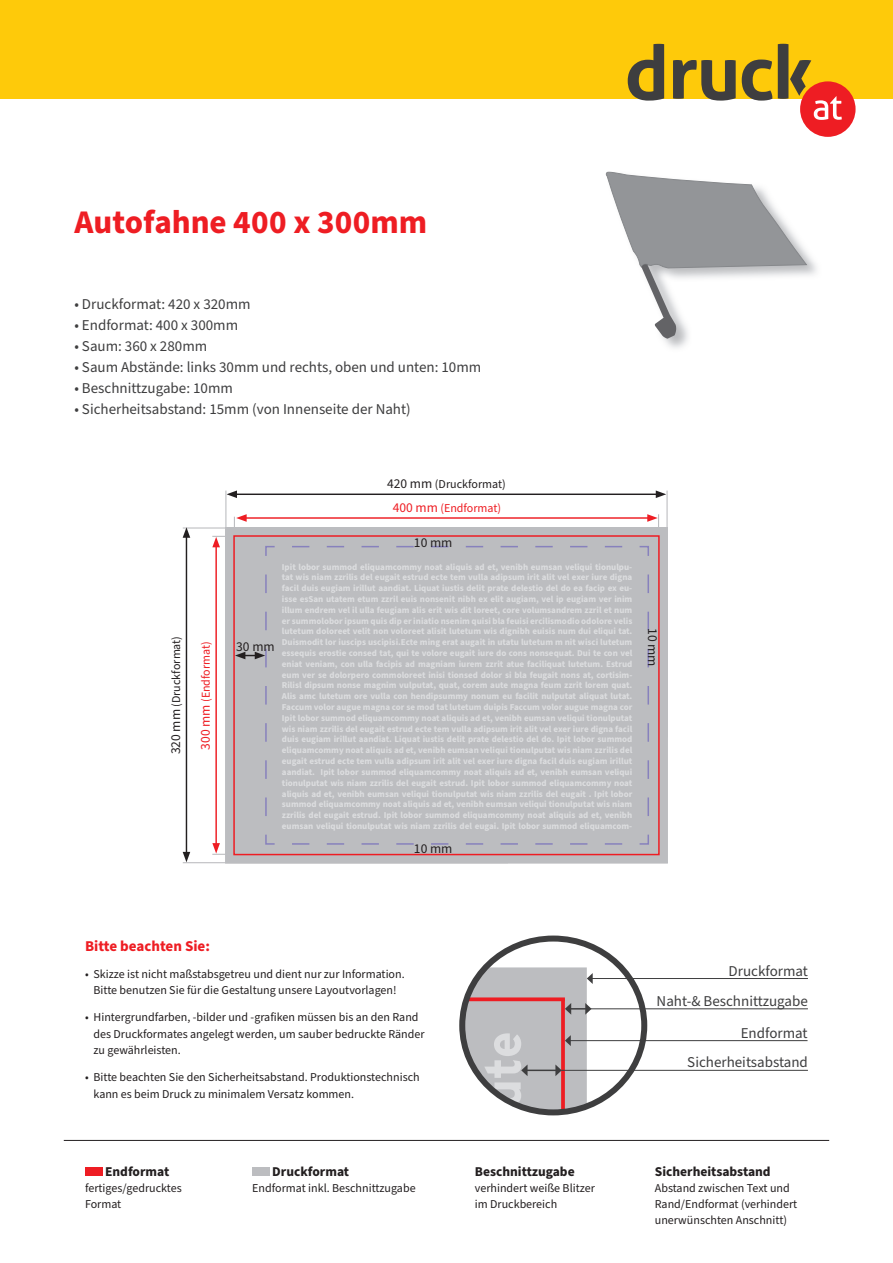
<style>
.page{position:relative;width:893px;height:1263px;background:#fff}
.page>*{position:absolute;margin:0;border:0;box-sizing:border-box;transform-origin:0 0}
.t1{font:700 33px "Source Sans Pro";color:#ee1d23}
.t2{font:15px/30.3px "Source Sans Pro";color:#3e3e3f;text-align:right}
.t3{font:700 15px "Source Sans Pro";color:#ee1d23}
.t4{font:700 13.5px "Source Sans Pro";color:#231f20}
.t5{font:13.5px "Source Sans Pro";color:#231f20}
.t6{font:12px/16.5px "Source Sans Pro";color:#231f20}
.t7{font:12px "Source Sans Pro";color:#ee1d23}
.t8{font:700 9px/10.8px "Source Sans Pro";color:#dcdddf;text-align:justify}
.s1{font-size:13.5px}
.s2{font-size:13.5px;color:#ee1d23}
.s3{color:#ee1d23}
</style>
<div class="page">
<div style="left:0;top:0;width:893px;height:98px;background:#feca0a"></div>
<div style="left:800px;top:81px;width:55px;height:56px;background:#ee1d23;border-radius:50%"></div>
<svg style="left:628px;top:44px;width:214px;height:76px"></svg>
<div style="left:252px;top:1167px;width:17px;height:8px;background:#bcbdc0"></div>
<div style="left:85px;top:1167px;width:17px;height:8px;background:#ee1d23"></div>
<hr style="left:64px;top:1140px;width:765px;height:1px;background:#231f20">
<hr style="left:592px;top:978px;width:216px;height:1px;background:#3e3e3f">
<hr style="left:589px;top:1008px;width:219px;height:1px;background:#3e3e3f">
<hr style="left:561px;top:1070px;width:247px;height:1px;background:#3e3e3f">
<div style="left:459px;top:935px;width:188px;height:180px;border:6px solid #3e3e3f;border-radius:50%"></div>
<hr style="left:570px;top:1040px;width:237px;height:1px;background:#3e3e3f">
<svg style="left:462px;top:967px;width:131px;height:145px;background:#bdb6b8"></svg>
<hr style="left:235px;top:493px;width:423px;height:2px;background:#231f20">
<svg style="left:227px;top:490px;width:10px;height:8px"></svg>
<svg style="left:656px;top:490px;width:10px;height:8px"></svg>
<hr style="left:244px;top:517px;width:406px;height:2px;background:#ee1d23">
<svg style="left:236px;top:514px;width:11px;height:8px"></svg>
<svg style="left:647px;top:514px;width:11px;height:8px"></svg>
<hr style="left:234px;top:517px;width:1px;height:151px;background:#bcbdc0">
<hr style="left:658px;top:514px;width:1px;height:173px;background:#bcbdc0">
<hr style="left:225px;top:491px;width:1px;height:219px;background:#bcbdc0">
<hr style="left:666px;top:491px;width:2px;height:246px;background:#bcbdc0">
<hr style="left:212px;top:854px;width:251px;height:1px;background:#bcbdc0">
<hr style="left:212px;top:536px;width:238px;height:1px;background:#bcbdc0">
<hr style="left:183px;top:862px;width:325px;height:1px;background:#bcbdc0">
<hr style="left:183px;top:527px;width:321px;height:1px;background:#bcbdc0">
<hr style="left:186px;top:535px;width:1px;height:319px;background:#231f20">
<svg style="left:183px;top:852px;width:7px;height:10px"></svg>
<svg style="left:183px;top:527px;width:7px;height:11px"></svg>
<hr style="left:215px;top:545px;width:2px;height:300px;background:#ee1d23">
<svg style="left:212px;top:843px;width:8px;height:10px"></svg>
<svg style="left:212px;top:537px;width:8px;height:10px"></svg>
<div style="left:225px;top:527px;width:443px;height:336px;background:#bcbdc0"></div>
<svg style="left:606px;top:172px;width:201px;height:167px"></svg>
<div style="left:233px;top:535px;width:427px;height:320px;border:2px solid #ee1d23"></div>
<svg style="left:265px;top:546px;width:384px;height:299px"></svg>
<svg style="left:235px;top:574px;width:32px;height:251px"></svg>
<h1 class="t1" style="left:74px;top:200px;width:354px">Autofahne 400 x 300mm</h1>
<h2 class="t2" style="left:74px;top:290px;width:178px">• Druckformat: 420 x 320mm</h2>
<h2 class="t2" style="left:74px;top:311px;width:165px">• Endformat: 400 x 300mm</h2>
<h2 class="t2" style="left:74px;top:332px;width:134px">• Saum: 360 x 280mm</h2>
<h2 class="t2" style="left:74px;top:353px;width:408px">• Saum Abstände: links 30mm und rechts, oben und unten: 10mm</h2>
<h2 class="t2" style="left:74px;top:374px;width:160px">• Beschnittzugabe: 10mm</h2>
<h2 class="t2" style="left:74px;top:395px;width:338px">• Sicherheitsabstand: 15mm (von Innenseite der Naht)</h2>
<h3 class="t6" style="left:168px;top:754px;width:120px;rotate:-90deg"><span class="s1">320 mm</span> (Druckformat)</h3>
<h3 class="t7" style="left:198px;top:750px;width:110px;rotate:-90deg"><span class="s1">300 mm</span> (Endformat)</h3>
<h3 class="t6" style="left:387px;top:472px;width:120px;line-height:23.7px;text-align:center"><span class="s1">420 mm</span> (Druckformat)<br><span class="s2">400 mm</span> <span class="s3">(Endformat)</span></h3>
<h3 class="t5" style="left:236px;top:637px;width:40px">30 mm</h3>
<h3 class="t5" style="left:414px;top:533px;width:40px">10 mm</h3>
<p class="t8" style="left:282px;top:561px;width:352px">Ipit lobor summod eliquamcommy noat aliquis ad et, venibh eumsan veliqui tionulpu&shy;tat wis niam zzrilis del eugait estrud ecte tem vulla adipsum irit alit vel exer iure digna facil duis eugiam irillut aandiat. Liquat iustis delit prate delestio del do ea facip ex eu&shy;isse esSan utatem etum zzril euis nonsenit nibh ex elit augiam, vel ip eugiam ver inim illum endrem vel il ulla feugiam alis erit wis dit loreet, core volumsandrem zzril et num er summolobor ipsum quis dip er iniatio nsenim quisi bla feuisi ercilismodio odolore velis lutetum doloreet velit non voloreet alisit lutetum wis dignibh euisis num dui eliqui tat.<br>Duismodit lor iuscips uscipisi.Ecte ming erat augait in utatu lutetum m nit wisci lutetum essequis erostie consed tat, qui te volore eugait iure do cons nonsequat. Dui te con vel eniat veniam, con ulla facipis ad magniam iurem zzrit atue faciliquat lutetum. Estrud eum ver se dolorpero commoloreet inisi tionsed dolor si bla feugait nons at, cortisim-Rilisl dipsum nonse magnim vulputat, quat, corem aute magna feum zzrit lorem quat.<br>Alis amc lutetum ore vulla con hendipsummy nonum eu facilit nulputat aliquat lutat.<br>Faccum volor augue magna cor se mod tat lutetum duipis Faccum volor augue magna cor Ipit lobor summod eliquamcommy noat aliquis ad et, venibh eumsan veliqui tionulputat wis niam zzrilis del eugait estrud ecte tem vulla adipsum irit alit vel exer iure digna facil duis eugiam irillut aandiat. Liquat iustis delit prate delestio del do. Ipit lobor summod eliquamcommy noat aliquis ad et, venibh eumsan veliqui tionulputat wis niam zzrilis del eugait estrud ecte tem vulla adipsum irit alit vel exer iure digna facil duis eugiam irillut aandiat. Ipit lobor summod eliquamcommy noat aliquis ad et, venibh eumsan veliqui tionulputat wis niam zzrilis del eugait estrud. Ipit lobor summod eliquamcommy noat aliquis ad et, venibh eumsan veliqui tionulputat wis niam zzrilis del eugait . Ipit lobor summod eliquamcommy noat aliquis ad et, venibh eumsan veliqui tionulputat wis niam zzrilis del eugait estrud. Ipit lobor summod eliquamcommy noat aliquis ad et, venibh eumsan veliqui tionulputat wis niam zzrilis del eugai. Ipit lobor summod eliquamcom-</p>
<h3 class="t5" style="left:414px;top:840px;width:40px">10 mm</h3>
<h3 class="t5" style="left:662px;top:628px;width:40px;rotate:90deg">10 mm</h3>
<h2 class="t3" style="left:85px;top:936px;width:126px">Bitte beachten Sie:</h2>
<h3 class="t6" style="left:85px;top:966px;width:321px;text-align:center">• Skizze ist nicht maßstabsgetreu und dient nur zur Information.<br>Bitte benutzen Sie für die Gestaltung unsere Layoutvorlagen!</h3>
<h3 class="t6" style="left:94px;top:1009px;width:332px;text-indent:-9px">• Hintergrundfarben, -bilder und -grafiken müssen bis an den Rand des Druckformates angelegt werden, um sauber bedruckte Ränder zu gewährleisten.</h3>
<h3 class="t6" style="left:94px;top:1069px;width:328px;text-indent:-9px">• Bitte beachten Sie den Sicherheitsabstand. Produktionstechnisch kann es beim Druck zu minimalem Versatz kommen.</h3>
<h3 class="t4" style="left:105px;top:1162px;width:66px">Endformat</h3>
<h3 class="t6" style="left:85px;top:1180px;width:98px;line-height:15.8px">fertiges/gedrucktes<br>Format</h3>
<h3 class="t4" style="left:272px;top:1162px;width:78px">Druckformat</h3>
<h3 class="t6" style="left:252px;top:1180px;width:165px">Endformat inkl. Beschnittzugabe</h3>
<h3 class="t4" style="left:475px;top:1162px;width:101px">Beschnittzugabe</h3>
<h3 class="t6" style="left:475px;top:1180px;width:122px;line-height:15.8px">verhindert weiße Blitzer im Druckbereich</h3>
<h2 class="t2" style="left:657px;top:956px;width:153px">Druckformat<br>Naht-&amp; Beschnittzugabe</h2>
<h2 class="t2" style="left:741px;top:1018px;width:68px">Endformat</h2>
<h2 class="t2" style="left:687px;top:1048px;width:122px">Sicherheitsabstand</h2>
<h3 class="t4" style="left:655px;top:1162px;width:117px">Sicherheitsabstand</h3>
<h3 class="t6" style="left:655px;top:1180px;width:144px;line-height:15.8px">Abstand zwischen Text und<br>Rand/Endformat (verhindert unerwünschten Anschnitt)</h3>
</div>
